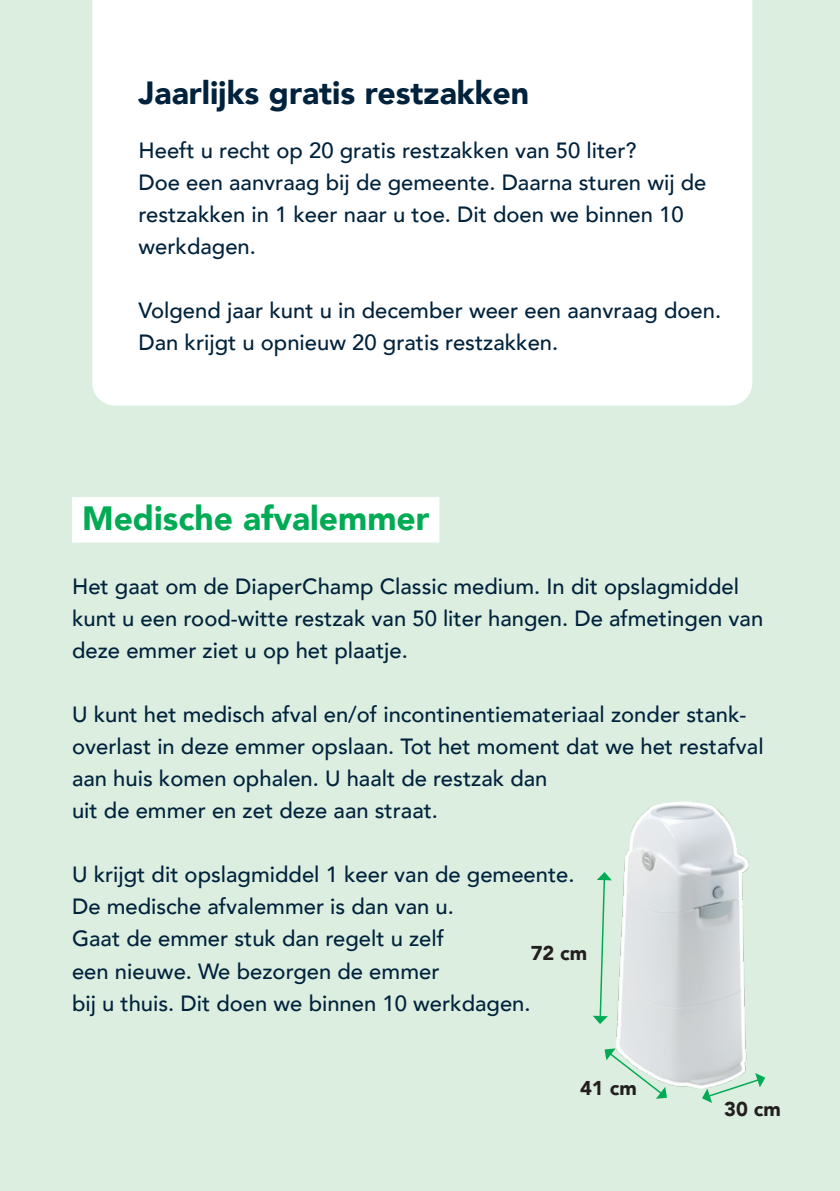
<style>
.page{position:relative;width:840px;height:1191px;background:#fff}
.page>*{position:absolute;margin:0;border:0;box-sizing:border-box;transform-origin:0 0}
.t1{font:900 33.6px "Avenir";color:#00ab54}
.t2{font:900 32px "Avenir";color:#00223c}
.t3{font:500 22px/32px "Avenir";color:#00223c}
.t4{font:900 20px "Avenir";color:#231f20}
</style>
<div class="page">
<div style="left:0;top:0;width:839px;height:1191px;background:#dceedf"></div>
<div style="left:92px;top:0;width:659px;height:405px;background:#fff"></div>
<div style="left:72px;top:497px;width:367px;height:45px;background:#fff"></div>
<img style="left:611px;top:801px;width:155px;height:298px">
<svg style="left:701px;top:1073px;width:63px;height:30px"></svg>
<svg style="left:604px;top:1048px;width:62px;height:50px"></svg>
<svg style="left:593px;top:872px;width:18px;height:152px"></svg>
<h2 class="t2" style="left:138px;top:66px;width:392px">Jaarlijks gratis restzakken</h2>
<p class="t3" style="left:138px;top:133px;width:569px">Heeft u recht op 20 gratis restzakken van 50 liter?<br>Doe een aanvraag bij de gemeente. Daarna sturen wij de restzakken in 1 keer naar u toe. Dit doen we binnen 10 werkdagen.</p>
<p class="t3" style="left:138px;top:293px;width:584px">Volgend jaar kunt u in december weer een aanvraag doen.<br>Dan krijgt u opnieuw 20 gratis restzakken.</p>
<h1 class="t1" style="left:82px;top:489px;width:349px">Medische afvalemmer</h1>
<p class="t3" style="left:72px;top:569px;width:692px">Het gaat om de DiaperChamp Classic medium. In dit opslagmiddel kunt u een rood-witte restzak van 50 liter hangen. De afmetingen van deze emmer ziet u op het plaatje.</p>
<p class="t3" style="left:72px;top:697px;width:692px">U kunt het medisch afval en/of incontinentiemateriaal zonder stank&shy;overlast in deze emmer opslaan. Tot het moment dat we het restafval aan huis komen ophalen. U haalt de restzak dan<br>uit de emmer en zet deze aan straat.</p>
<p class="t3" style="left:72px;top:857px;width:503px">U krijgt dit opslagmiddel 1 keer van de gemeente.<br>De medische afvalemmer is dan van u.<br>Gaat de emmer stuk dan regelt u zelf<br>een nieuwe. We bezorgen de emmer<br>bij u thuis. Dit doen we binnen 10 werkdagen.</p>
<p class="t4" style="left:530px;top:935px;width:58px">72 cm</p>
<p class="t4" style="left:579px;top:1070px;width:58px">41 cm</p>
<p class="t4" style="left:723px;top:1092px;width:58px">30 cm</p>
</div>
